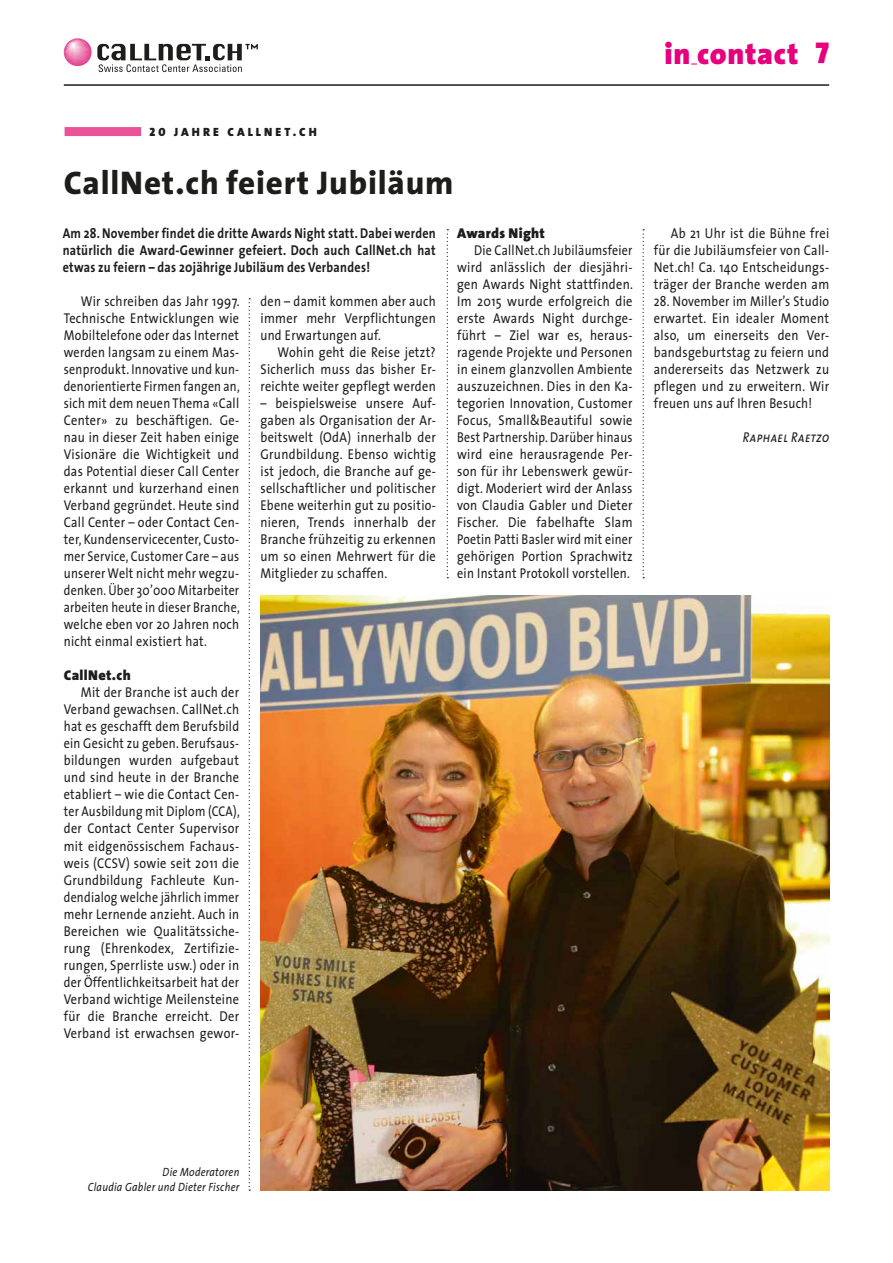
<style>
.page{position:relative;width:893px;height:1263px;background:#fff}
.page>*{position:absolute;margin:0;border:0;box-sizing:border-box;transform-origin:0 0}
.t1{font:800 33px "The Sans";letter-spacing:.025em;color:#1d1d1b}
.t2{font:900 30px "The Sans";letter-spacing:.025em;color:#e6007d}
.t3{font:14.25px/17px "The Sans";letter-spacing:.025em;color:#1d1d1b;text-align:justify;scale:.87 1}
.t4{font:14.25px/17px "The Sans";letter-spacing:.025em;color:#1d1d1b;text-align:justify;scale:.86 1}
.t5{font:14.25px/17px "The Sans";letter-spacing:.025em;color:#1d1d1b;text-align:justify;scale:.84 1}
.t6{font:14.25px/17px "The Sans";letter-spacing:.025em;color:#1d1d1b;text-align:justify;scale:.85 1}
.t7{font:700 14.25px/17px "The Sans";letter-spacing:.025em;color:#1d1d1b;text-align:justify;scale:.85 1}
.t8{font:900 14.25px "The Sans";letter-spacing:.025em;color:#1d1d1b}
.t9{font:italic 14.25px "The Sans Caps";letter-spacing:.025em;color:#1d1d1b;scale:.85 1}
.t10{font:italic 12px/15px "The Sans";letter-spacing:.025em;color:#1d1d1b;text-align:right;scale:.85 1}
.t11{font:12px "The Sans Black Caps";letter-spacing:.25em;color:#1d1d1b}
</style>
<div class="page">
<div style="left:65px;top:127px;width:76px;height:9px;background:#ea5297"></div>
<svg style="left:64px;top:38px;width:194px;height:34px"></svg>
<hr style="left:64px;top:84px;width:765px;height:2px;background:#1d1d1b">
<svg style="left:249px;top:298px;width:1px;height:893px"></svg>
<svg style="left:447px;top:229px;width:1px;height:349px"></svg>
<svg style="left:643px;top:229px;width:1px;height:349px"></svg>
<img style="left:260px;top:595px;width:569px;height:596px">
<h2 class="t2" style="left:664px;top:28px;width:166px">in contact 7</h2>
<p class="t11" style="left:150px;top:122px;width:169px">20 JAHRE CALLNET.CH</p>
<h1 class="t1" style="left:64px;top:155px;width:391px">CallNet.ch feiert Jubiläum</h1>
<p class="t7" style="left:63px;top:224px;width:440px">Am 28. November findet die dritte Awards Night statt. Dabei werden natürlich die Award-Gewinner gefeiert. Doch auch CallNet.ch hat etwas zu feiern – das 20jährige Jubiläum des Verbandes!</p>
<p class="t6" style="left:260px;top:292px;width:208px">den – damit kommen aber auch immer mehr Verpflichtungen und Erwartungen auf.</p>
<p class="t3" style="left:260px;top:343px;width:203px;text-indent:17px">Wohin geht die Reise jetzt?<br>Sicherlich muss das bisher Er&shy;reichte weiter gepflegt werden</p>
<p class="t3" style="left:260px;top:394px;width:203px">– beispielsweise unsere Auf&shy;gaben als Organisation der Ar&shy;beitswelt (OdA) innerhalb der Grundbildung. Ebenso wichtig ist jedoch, die Branche auf ge&shy;sellschaftlicher und politischer Ebene weiterhin gut zu positio&shy;nieren, Trends innerhalb der Branche frühzeitig zu erkennen um so einen Mehrwert für die Mitglieder zu schaffen.</p>
<p class="t8" style="left:457px;top:221px;width:89px">Awards Night</p>
<p class="t5" style="left:457px;top:241px;width:211px;text-indent:17px">Die CallNet.ch Jubiläumsfeier wird anlässlich der diesjähri&shy;gen Awards Night stattfinden.<br>Im 2015 wurde erfolgreich die erste Awards Night durchge&shy;führt – Ziel war es, heraus&shy;ragende Projekte und Personen in einem glanzvollen Ambiente auszuzeichnen. Dies in den Ka&shy;tegorien Innovation, Customer Focus, Small&amp;Beautiful sowie Best Partnership. Darüber hinaus wird eine herausragende Per&shy;son für ihr Lebenswerk gewür&shy;digt. Moderiert wird der Anlass von Claudia Gabler und Dieter Fischer. Die fabelhafte Slam Poetin Patti Basler wird mit einer gehörigen Portion Sprachwitz ein Instant Protokoll vorstellen.</p>
<p class="t3" style="left:64px;top:292px;width:204px;text-indent:17px">Wir schreiben das Jahr 1997.<br>Technische Entwicklungen wie Mobiltelefone oder das Internet werden langsam zu einem Mas&shy;senprodukt. Innovative und kun&shy;denorientierte Firmen fangen an, sich mit dem neuen Thema «Call Center» zu beschäftigen. Ge&shy;nau in dieser Zeit haben einige Visionäre die Wichtigkeit und das Potential dieser Call Center erkannt und kurzerhand einen Verband gegründet. Heute sind Call Center – oder Contact Cen&shy;ter, Kundenservicecenter, Custo&shy;mer Service, Customer Care – aus unserer Welt nicht mehr wegzu&shy;denken. Über 30’000 Mitarbeiter arbeiten heute in dieser Branche, welche eben vor 20 Jahren noch nicht einmal existiert hat.</p>
<p class="t8" style="left:64px;top:663px;width:69px">CallNet.ch</p>
<p class="t4" style="left:64px;top:684px;width:206px;text-indent:17px">Mit der Branche ist auch der Verband gewachsen. CallNet.ch hat es geschafft dem Berufsbild ein Gesicht zu geben. Berufsaus&shy;bildungen wurden aufgebaut und sind heute in der Branche etabliert – wie die Contact Cen&shy;ter Ausbildung mit Diplom (CCA), der Contact Center Supervisor mit eidgenössischem Fachaus&shy;weis (CCSV) sowie seit 2011 die Grundbildung Fachleute Kun&shy;dendialog welche jährlich immer mehr Lernende anzieht. Auch in Bereichen wie Qualitätssiche&shy;rung (Ehrenkodex, Zertifizie&shy;rungen, Sperrliste usw.) oder in der Öffentlichkeitsarbeit hat der Verband wichtige Meilensteine für die Branche erreicht. Der Verband ist erwachsen gewor-</p>
<p class="t3" style="left:654px;top:224px;width:203px;text-indent:17px">Ab 21 Uhr ist die Bühne frei für die Jubiläumsfeier von Call-Net.ch! Ca. 140 Entscheidungs&shy;träger der Branche werden am</p>
<p class="t6" style="left:654px;top:292px;width:208px">28. November im Miller’s Studio erwartet. Ein idealer Moment also, um einerseits den Ver&shy;bandsgeburtstag zu feiern und andererseits das Netzwerk zu pflegen und zu erweitern. Wir freuen uns auf Ihren Besuch!</p>
<p class="t9" style="left:743px;top:426px;width:103px">Raphael Raetzo</p>
<p class="t10" style="left:88px;top:1164px;width:180px">Die Moderatoren<br>Claudia Gabler und Dieter Fischer</p>
</div>
